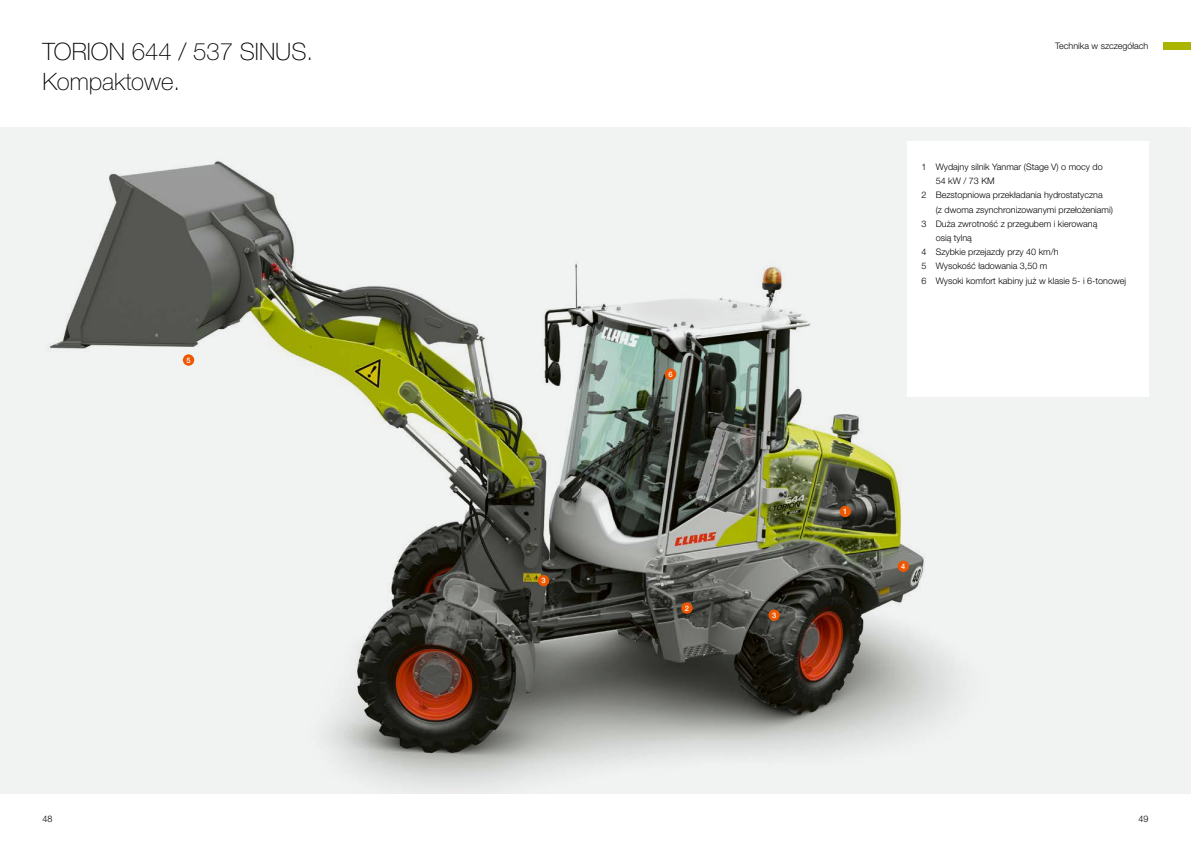
<style>
.page{position:relative;width:1191px;height:842px;background:#fff}
.page>*{position:absolute;margin:0;border:0;box-sizing:border-box;transform-origin:0 0}
.t1{font:100 24px/30px "CLAAS Helvetica Neue";color:#000}
.t2{font:300 9px "CLAAS Helvetica Neue";color:#000}
.t3{font:500 7.5px "CLAAS Helvetica Neue";color:#fff}
</style>
<div class="page">
<div style="left:1162px;top:43px;width:29px;height:7px;background:#aab500"></div>
<div style="left:0;top:128px;width:1191px;height:666px;background:#f1f2f2"></div>
<img style="left:46px;top:141px;width:1006px;height:650px">
<div style="left:907px;top:142px;width:241px;height:255px;background:#fff"></div>
<div style="left:839px;top:506px;width:12px;height:11px;background:#ed5700;border-radius:50%"></div>
<div style="left:681px;top:602px;width:11px;height:12px;background:#ed5700;border-radius:50%"></div>
<div style="left:538px;top:575px;width:11px;height:11px;background:#ed5700;border-radius:50%"></div>
<div style="left:768px;top:609px;width:12px;height:12px;background:#ed5700;border-radius:50%"></div>
<div style="left:897px;top:561px;width:12px;height:11px;background:#ed5700;border-radius:50%"></div>
<div style="left:183px;top:354px;width:11px;height:12px;background:#ed5700;border-radius:50%"></div>
<div style="left:665px;top:369px;width:11px;height:11px;background:#ed5700;border-radius:50%"></div>
<h1 class="t1" style="left:43px;top:37px;width:272px">TORION 644 / 537 SINUS.<br>Kompaktowe.</h1>
<p class="t3" style="left:186px;top:355px;width:6px">5</p>
<p class="t3" style="left:541px;top:576px;width:6px">3</p>
<p class="t3" style="left:668px;top:369px;width:6px">6</p>
<p class="t3" style="left:685px;top:603px;width:6px">2</p>
<p class="t2" style="left:1055px;top:40px;width:95px">Technika w szczegółach</p>
<p class="t2" style="left:921px;top:161px;width:183px">1 Wydajny silnik Yanmar (Stage V) o mocy do</p>
<p class="t2" style="left:935px;top:175px;width:61px">54 kW / 73 KM</p>
<p class="t2" style="left:921px;top:189px;width:183px">2 Bezstopniowa przekładania hydrostatyczna</p>
<p class="t2" style="left:935px;top:204px;width:179px">(z dwoma zsynchronizowanymi przełożeniami)</p>
<p class="t2" style="left:921px;top:218px;width:177px">3 Duża zwrotność z przegubem i kierowaną</p>
<p class="t2" style="left:935px;top:232px;width:38px">osią tylną</p>
<p class="t2" style="left:921px;top:246px;width:138px">4 Szybkie przejazdy przy 40 km/h</p>
<p class="t2" style="left:921px;top:260px;width:127px">5 Wysokość ładowania 3,50 m</p>
<p class="t2" style="left:921px;top:274px;width:206px">6 Wysoki komfort kabiny już w klasie 5- i 6-tonowej</p>
<p class="t3" style="left:772px;top:610px;width:6px">3</p>
<p class="t3" style="left:843px;top:507px;width:6px">1</p>
<p class="t3" style="left:901px;top:561px;width:6px">4</p>
<p class="t2" style="left:43px;top:813px;width:12px">48</p>
<p class="t2" style="left:1138px;top:813px;width:12px">49</p>
</div>
